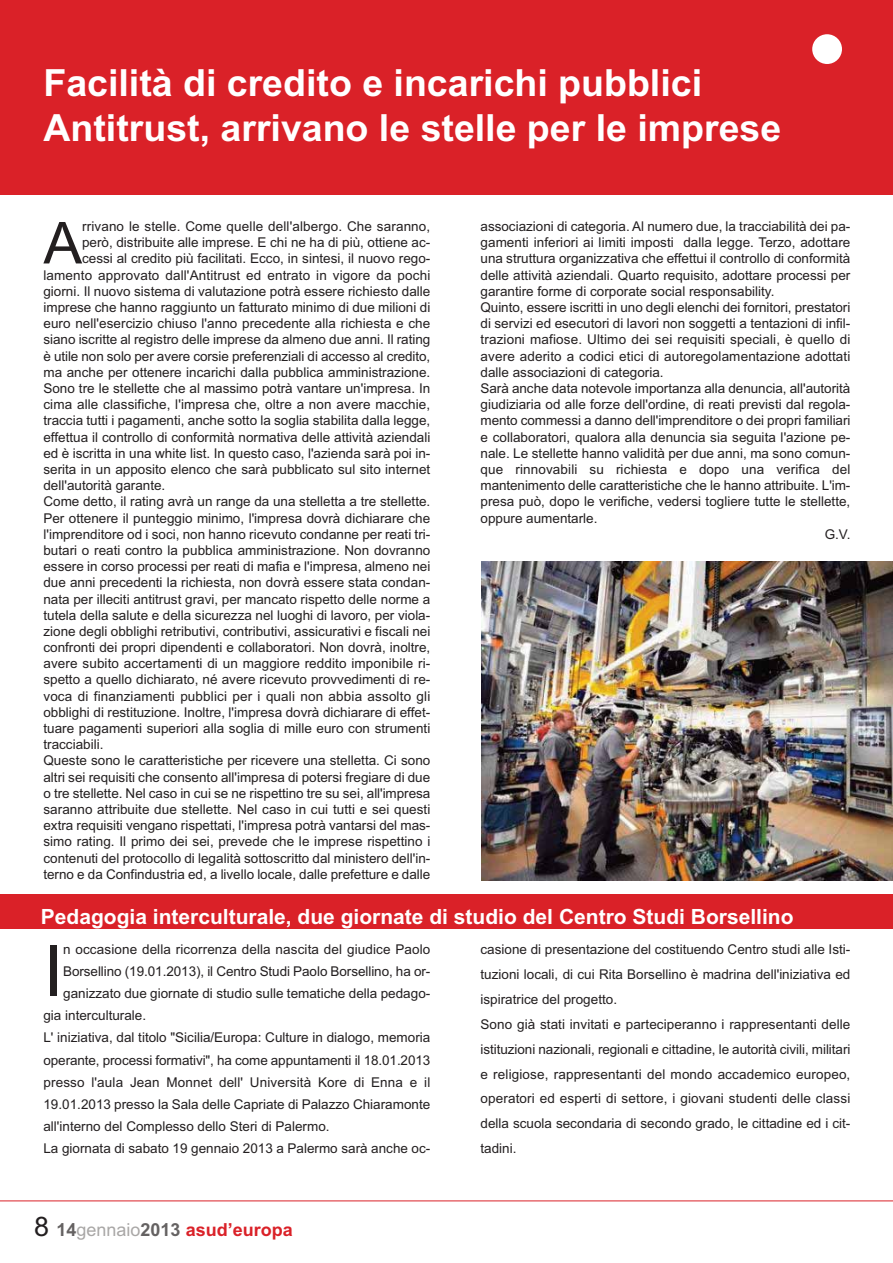
<style>
.page{position:relative;width:893px;height:1263px;background:#fff}
.page>*{position:absolute;margin:0;border:0;box-sizing:border-box;transform-origin:0 0}
.t1{font:71.1px "Arial";color:#231f20}
.t2{font:57.9px "Arial";color:#231f20}
.t3{font:700 37.5px/45px "Arial";color:#fff}
.t4{font:700 21px "Arial";color:#fff}
.t5{font:700 18px "Arial";color:#da2128}
.t6{font:13.5px/25px "Arial";color:#231f20}
.s1{font-weight:400;font-size:27px;color:#231f20}
.s2{color:#656262}
.s3{font-weight:400;color:#a9a7a6}
</style>
<div class="page">
<div style="left:0;top:0;width:892px;height:194px;background:#da2128"></div>
<div style="left:812px;top:34px;width:30px;height:30px;background:#fff;border-radius:50%"></div>
<hr style="left:0;top:1201px;width:892px;height:1px;background:#da2128">
<div style="left:0;top:895px;width:892px;height:34px;background:#da2128"></div>
<img style="left:482px;top:561px;width:410px;height:319px">
<h3 class="t3" style="left:43px;top:64px;width:739px">Facilità di credito e incarichi pubblici<br>Antitrust, arrivano le stelle per le imprese</h3>
<h2 class="t2" style="left:43px;top:222px;width:40px">A</h2>
<p class="t6" style="left:82px;top:215px;width:350px">rrivano le stelle. Come quelle dell'albergo. Che saranno,</p>
<p class="t6" style="left:82px;top:231px;width:350px">però, distribuite alle imprese. E chi ne ha di più, ottiene ac-</p>
<p class="t6" style="left:82px;top:248px;width:350px">cessi al credito più facilitati. Ecco, in sintesi, il nuovo rego-</p>
<p class="t6" style="left:43px;top:264px;width:388px">lamento approvato dall'Antitrust ed entrato in vigore da pochi</p>
<p class="t6" style="left:43px;top:280px;width:388px">giorni. Il nuovo sistema di valutazione potrà essere richiesto dalle</p>
<p class="t6" style="left:43px;top:296px;width:388px">imprese che hanno raggiunto un fatturato minimo di due milioni di</p>
<p class="t6" style="left:43px;top:312px;width:388px">euro nell'esercizio chiuso l'anno precedente alla richiesta e che</p>
<p class="t6" style="left:43px;top:328px;width:388px">siano iscritte al registro delle imprese da almeno due anni. Il rating</p>
<p class="t6" style="left:43px;top:345px;width:388px">è utile non solo per avere corsie preferenziali di accesso al credito,</p>
<p class="t6" style="left:43px;top:361px;width:388px">ma anche per ottenere incarichi dalla pubblica amministrazione.</p>
<p class="t6" style="left:43px;top:377px;width:388px">Sono tre le stellette che al massimo potrà vantare un'impresa. In</p>
<p class="t6" style="left:43px;top:393px;width:388px">cima alle classifiche, l'impresa che, oltre a non avere macchie,</p>
<p class="t6" style="left:43px;top:409px;width:388px">traccia tutti i pagamenti, anche sotto la soglia stabilita dalla legge,</p>
<p class="t6" style="left:43px;top:426px;width:388px">effettua il controllo di conformità normativa delle attività aziendali</p>
<p class="t6" style="left:43px;top:442px;width:388px">ed è iscritta in una white list. In questo caso, l'azienda sarà poi in-</p>
<p class="t6" style="left:43px;top:458px;width:388px">serita in un apposito elenco che sarà pubblicato sul sito internet</p>
<p class="t6" style="left:43px;top:474px;width:123px">dell'autorità garante.</p>
<p class="t6" style="left:43px;top:490px;width:388px">Come detto, il rating avrà un range da una stelletta a tre stellette.</p>
<p class="t6" style="left:43px;top:507px;width:388px">Per ottenere il punteggio minimo, l'impresa dovrà dichiarare che</p>
<p class="t6" style="left:43px;top:523px;width:388px">l'imprenditore od i soci, non hanno ricevuto condanne per reati tri-</p>
<p class="t6" style="left:43px;top:539px;width:388px">butari o reati contro la pubblica amministrazione. Non dovranno</p>
<p class="t6" style="left:43px;top:555px;width:388px">essere in corso processi per reati di mafia e l'impresa, almeno nei</p>
<p class="t6" style="left:43px;top:571px;width:388px">due anni precedenti la richiesta, non dovrà essere stata condan-</p>
<p class="t6" style="left:43px;top:588px;width:388px">nata per illeciti antitrust gravi, per mancato rispetto delle norme a</p>
<p class="t6" style="left:43px;top:604px;width:388px">tutela della salute e della sicurezza nel luoghi di lavoro, per viola-</p>
<p class="t6" style="left:43px;top:620px;width:388px">zione degli obblighi retributivi, contributivi, assicurativi e fiscali nei</p>
<p class="t6" style="left:43px;top:636px;width:388px">confronti dei propri dipendenti e collaboratori. Non dovrà, inoltre,</p>
<p class="t6" style="left:43px;top:652px;width:388px">avere subito accertamenti di un maggiore reddito imponibile ri-</p>
<p class="t6" style="left:43px;top:669px;width:388px">spetto a quello dichiarato, né avere ricevuto provvedimenti di re-</p>
<p class="t6" style="left:43px;top:685px;width:388px">voca di finanziamenti pubblici per i quali non abbia assolto gli</p>
<p class="t6" style="left:43px;top:701px;width:388px">obblighi di restituzione. Inoltre, l'impresa dovrà dichiarare di effet-</p>
<p class="t6" style="left:43px;top:717px;width:388px">tuare pagamenti superiori alla soglia di mille euro con strumenti</p>
<p class="t6" style="left:43px;top:733px;width:61px">tracciabili.</p>
<p class="t6" style="left:43px;top:750px;width:388px">Queste sono le caratteristiche per ricevere una stelletta. Ci sono</p>
<p class="t6" style="left:43px;top:766px;width:388px">altri sei requisiti che consento all'impresa di potersi fregiare di due</p>
<p class="t6" style="left:43px;top:782px;width:388px">o tre stellette. Nel caso in cui se ne rispettino tre su sei, all'impresa</p>
<p class="t6" style="left:43px;top:798px;width:388px">saranno attribuite due stellette. Nel caso in cui tutti e sei questi</p>
<p class="t6" style="left:43px;top:814px;width:388px">extra requisiti vengano rispettati, l'impresa potrà vantarsi del mas-</p>
<p class="t6" style="left:43px;top:830px;width:388px">simo rating. Il primo dei sei, prevede che le imprese rispettino i</p>
<p class="t6" style="left:43px;top:847px;width:388px">contenuti del protocollo di legalità sottoscritto dal ministero dell'in-</p>
<p class="t6" style="left:43px;top:863px;width:388px">terno e da Confindustria ed, a livello locale, dalle prefetture e dalle</p>
<p class="t6" style="left:480px;top:215px;width:371px">associazioni di categoria. Al numero due, la tracciabilità dei pa-</p>
<p class="t6" style="left:480px;top:231px;width:371px">gamenti inferiori ai limiti imposti dalla legge. Terzo, adottare</p>
<p class="t6" style="left:480px;top:248px;width:371px">una struttura organizzativa che effettui il controllo di conformità</p>
<p class="t6" style="left:480px;top:264px;width:371px">delle attività aziendali. Quarto requisito, adottare processi per</p>
<p class="t6" style="left:480px;top:280px;width:295px">garantire forme di corporate social responsability.</p>
<p class="t6" style="left:480px;top:296px;width:371px">Quinto, essere iscritti in uno degli elenchi dei fornitori, prestatori</p>
<p class="t6" style="left:480px;top:312px;width:371px">di servizi ed esecutori di lavori non soggetti a tentazioni di infil-</p>
<p class="t6" style="left:480px;top:328px;width:371px">trazioni mafiose. Ultimo dei sei requisiti speciali, è quello di</p>
<p class="t6" style="left:480px;top:345px;width:371px">avere aderito a codici etici di autoregolamentazione adottati</p>
<p class="t6" style="left:480px;top:361px;width:184px">dalle associazioni di categoria.</p>
<p class="t6" style="left:480px;top:377px;width:371px">Sarà anche data notevole importanza alla denuncia, all'autorità</p>
<p class="t6" style="left:480px;top:393px;width:371px">giudiziaria od alle forze dell'ordine, di reati previsti dal regola-</p>
<p class="t6" style="left:480px;top:409px;width:371px">mento commessi a danno dell'imprenditore o dei propri familiari</p>
<p class="t6" style="left:480px;top:426px;width:371px">e collaboratori, qualora alla denuncia sia seguita l'azione pe-</p>
<p class="t6" style="left:480px;top:442px;width:371px">nale. Le stellette hanno validità per due anni, ma sono comun-</p>
<p class="t6" style="left:480px;top:458px;width:371px">que rinnovabili su richiesta e dopo una verifica del</p>
<p class="t6" style="left:480px;top:474px;width:371px">mantenimento delle caratteristiche che le hanno attribuite. L'im-</p>
<p class="t6" style="left:480px;top:490px;width:371px">presa può, dopo le verifiche, vedersi togliere tutte le stellette,</p>
<p class="t6" style="left:480px;top:507px;width:118px">oppure aumentarle.</p>
<p class="t6" style="left:824px;top:523px;width:27px">G.V.</p>
<h3 class="t4" style="left:41px;top:909px;width:754px">Pedagogia interculturale, due giornate di studio del Centro Studi Borsellino</h3>
<h1 class="t1" style="left:43px;top:945px;width:21px">I</h1>
<p class="t6" style="left:63px;top:938px;width:369px">n occasione della ricorrenza della nascita del giudice Paolo</p>
<p class="t6" style="left:480px;top:938px;width:371px">casione di presentazione del costituendo Centro studi alle Isti&shy;tuzioni locali, di cui Rita Borsellino è madrina dell'iniziativa ed ispiratrice del progetto.<br>Sono già stati invitati e parteciperanno i rappresentanti delle istituzioni nazionali, regionali e cittadine, le autorità civili, militari e religiose, rappresentanti del mondo accademico europeo, operatori ed esperti di settore, i giovani studenti delle classi della scuola secondaria di secondo grado, le cittadine ed i cit&shy;tadini.</p>
<p class="t6" style="left:63px;top:960px;width:369px">Borsellino (19.01.2013), il Centro Studi Paolo Borsellino, ha or-</p>
<p class="t6" style="left:63px;top:982px;width:368px">ganizzato due giornate di studio sulle tematiche della pedago-</p>
<p class="t6" style="left:43px;top:1004px;width:104px">gia interculturale.</p>
<p class="t6" style="left:43px;top:1026px;width:388px">L' iniziativa, dal titolo "Sicilia/Europa: Culture in dialogo, memoria</p>
<p class="t6" style="left:43px;top:1049px;width:388px">operante, processi formativi", ha come appuntamenti il 18.01.2013</p>
<p class="t6" style="left:43px;top:1071px;width:388px">presso l'aula Jean Monnet dell' Università Kore di Enna e il</p>
<p class="t6" style="left:43px;top:1093px;width:388px">19.01.2013 presso la Sala delle Capriate di Palazzo Chiaramonte</p>
<p class="t6" style="left:43px;top:1115px;width:288px">all'interno del Complesso dello Steri di Palermo.</p>
<p class="t6" style="left:43px;top:1138px;width:388px">La giornata di sabato 19 gennaio 2013 a Palermo sarà anche oc-</p>
<h3 class="t5" style="left:34px;top:1223px;width:260px"><span class="s1">8</span> <span class="s2">14</span><span class="s3">gennaio</span><span class="s2">2013</span> asud’europa</h3>
</div>
